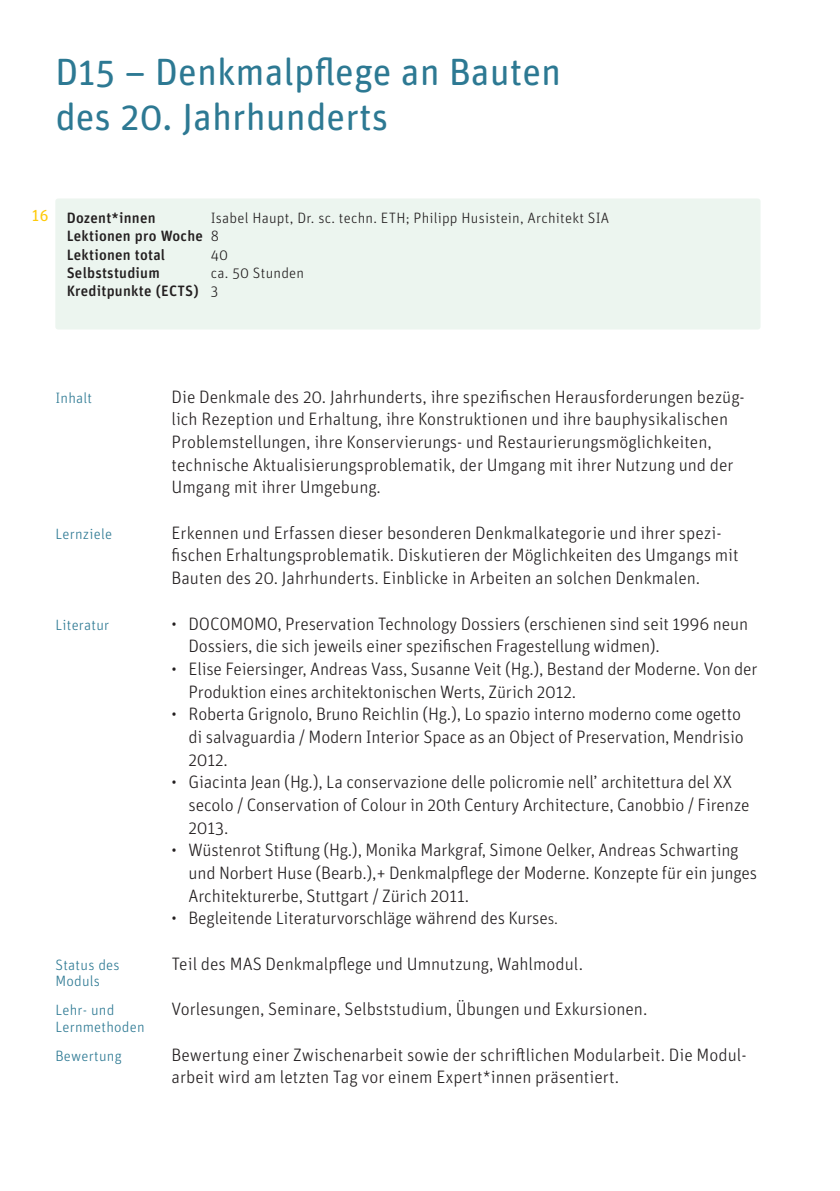
<style>
.page{position:relative;width:840px;height:1191px;background:#fff}
.page>*{position:absolute;margin:0;border:0;box-sizing:border-box;transform-origin:0 0}
.Haupttitel{font:38px/45.4px "Unit Rounded Pro";color:#2d7993}
.Grundtext{font:300 18px/22.6px "Unit Rounded Pro";letter-spacing:-.005em;color:#231f20}
.t1{font:16px "Unit Rounded Pro";color:#feca0a}
.Infotext{font:500 15px "Unit Rounded Pro";letter-spacing:.015em;color:#231f20}
.Infotext-2{font:300 15px "Unit Rounded Pro";letter-spacing:.015em;color:#231f20}
.Gliederung{font:300 15px/16.6px "Unit Rounded Pro";letter-spacing:.015em;color:#2d7993}
.s1{font-weight:300}
.s2{font-size:16px}
</style>
<div class="page">
<div style="left:55px;top:198px;width:705px;height:131px;background:#ecf5ef;border-radius:3px"></div>
<p class="Haupttitel" style="left:55px;top:47px;width:507px">D15 – Denkmalpflege an Bauten des 20. Jahrhunderts</p>
<p class="t1" style="left:31px;top:205px;width:19px">16</p>
<p class="Infotext" style="left:67px;top:207px;width:90px">Dozent*innen</p>
<p class="Infotext-2" style="left:211px;top:208px;width:399px">Isabel Haupt, Dr. sc. techn. ETH; Philipp Husistein, Architekt SIA</p>
<p class="Infotext" style="left:67px;top:225px;width:154px">Lektionen pro Woche <span class="s1">8</span></p>
<p class="Infotext" style="left:67px;top:244px;width:100px">Lektionen total</p>
<p class="Infotext-2" style="left:211px;top:245px;width:19px">40</p>
<p class="Infotext" style="left:67px;top:262px;width:95px">Selbststudium</p>
<p class="Infotext-2" style="left:211px;top:263px;width:95px">ca. 50 Stunden</p>
<p class="Infotext" style="left:67px;top:280px;width:153px">Kreditpunkte (ECTS) <span class="s1">3</span></p>
<p class="Gliederung" style="left:55px;top:389px;width:38px">Inhalt</p>
<p class="Gliederung" style="left:55px;top:525px;width:58px">Lernziele</p>
<p class="Gliederung" style="left:55px;top:616px;width:55px">Literatur</p>
<p class="Gliederung" style="left:55px;top:956px;width:66px">Status des<br>Moduls</p>
<p class="Gliederung" style="left:55px;top:1001px;width:91px">Lehr- und<br>Lernmethoden</p>
<p class="Gliederung" style="left:55px;top:1046px;width:68px">Bewertung</p>
<p class="Grundtext" style="left:171px;top:385px;width:574px">Die Denkmale des 20. Jahrhunderts, ihre spezifischen Herausforderungen bezüg&shy;lich Rezeption und Erhaltung, ihre Konstruktionen und ihre bauphysikalischen Problemstellungen, ihre Konservierungs- und Restaurierungsmöglichkeiten, technische Aktualisierungsproblematik, der Umgang mit ihrer Nutzung und der Umgang mit ihrer Umgebung.</p>
<p class="Grundtext" style="left:171px;top:521px;width:568px">Erkennen und Erfassen dieser besonderen Denkmalkategorie und ihrer spezi&shy;fischen Erhaltungsproblematik. Diskutieren der Möglichkeiten des Umgangs mit<br>Bauten des 20. Jahrhunderts. Einblicke in Arbeiten an solchen Denkmalen.</p>
<p class="Grundtext" style="left:188px;top:611px;width:560px;text-indent:-17px">• DOCOMOMO, Preservation Technology Dossiers (erschienen sind seit 1996 neun<br>Dossiers, die sich jeweils einer spezifischen Fragestellung widmen).</p>
<p class="Grundtext" style="left:188px;top:657px;width:570px;text-indent:-17px">• Elise Feiersinger, Andreas Vass, Susanne Veit (Hg.), Bestand der Moderne. Von der<br>Produktion eines architektonischen Werts, Zürich 2012.</p>
<p class="Grundtext" style="left:188px;top:702px;width:556px;text-indent:-17px">• Roberta Grignolo, Bruno Reichlin (Hg.), Lo spazio interno moderno come ogetto di salvaguardia / Modern Interior Space as an Object of Preservation, Mendrisio<br>2012.</p>
<p class="Grundtext" style="left:188px;top:770px;width:562px;text-indent:-17px">• Giacinta Jean (Hg.), La conservazione delle policromie nell’ architettura del XX secolo / Conservation of Colour in 20th Century Architecture, Canobbio / Firenze<br>2013.</p>
<p class="Grundtext" style="left:188px;top:838px;width:569px;text-indent:-17px">• Wüstenrot Stiftung (Hg.), Monika Markgraf, Simone Oelker, Andreas Schwarting und Norbert Huse (Bearb.),+ Denkmalpflege der Moderne. Konzepte für ein junges<br>Architekturerbe, Stuttgart / Zürich 2011.</p>
<p class="Grundtext" style="left:171px;top:906px;width:387px">• Begleitende Literaturvorschläge während des Kurse<span class="s2">s.</span></p>
<p class="Grundtext" style="left:171px;top:952px;width:413px">Teil des MAS Denkmalpflege und Umnutzung, Wahlmodul.</p>
<p class="Grundtext" style="left:171px;top:997px;width:477px">Vorlesungen, Seminare, Selbststudium, Übungen und Exkursionen.</p>
<p class="Grundtext" style="left:171px;top:1042px;width:576px">Bewertung einer Zwischenarbeit sowie der schriftlichen Modularbeit. Die Modul&shy;arbeit wird am letzten Tag vor einem Expert*innen präsentiert.</p>
</div>
